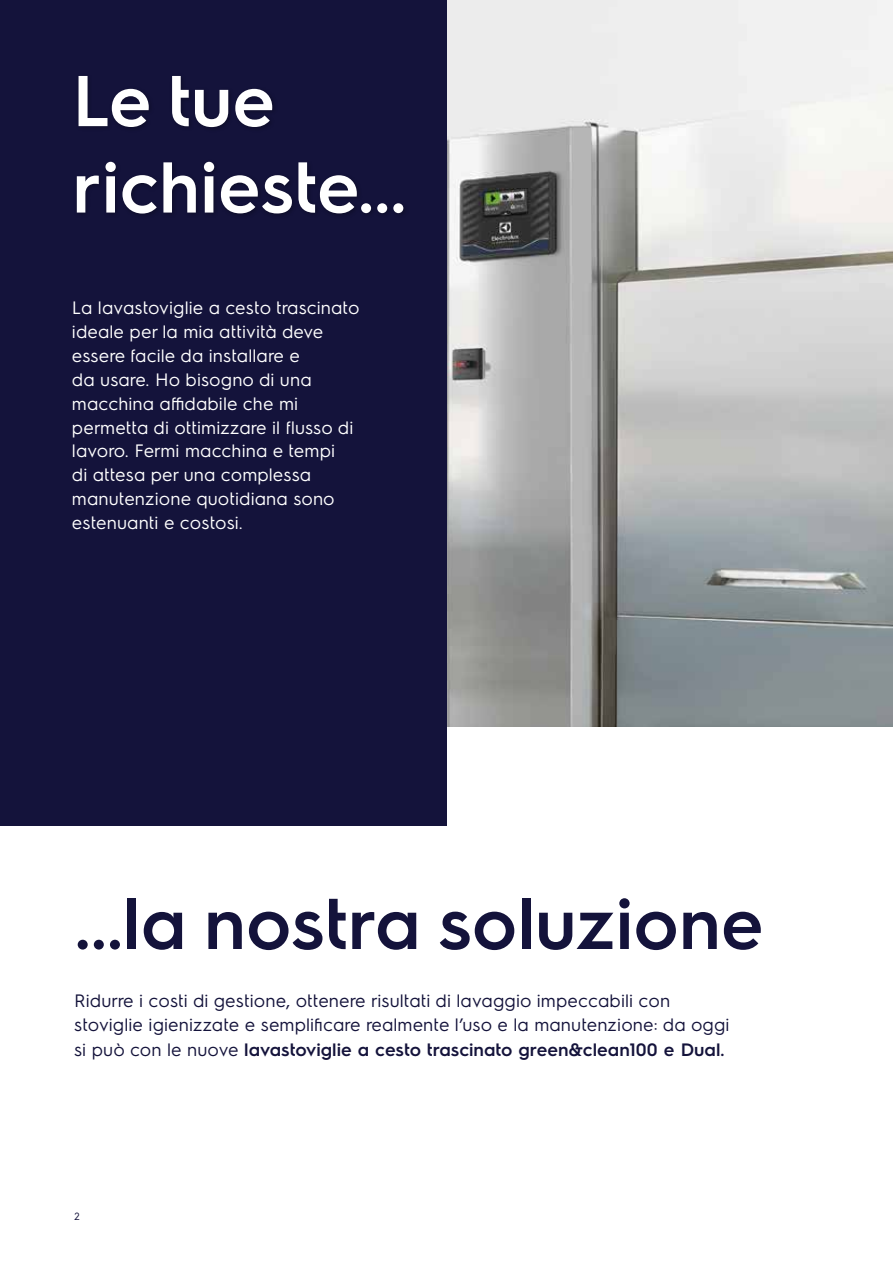
<style>
.page{position:relative;width:893px;height:1263px;background:#fff}
.page>*{position:absolute;margin:0;border:0;box-sizing:border-box;transform-origin:0 0}
.t1{font:600 72px "Electrolux Sans";color:#14133b}
.t2{font:600 72px/86.4px "Electrolux Sans";color:#fff}
.t3{font:18px/24px "Electrolux Sans";color:#fff}
.t4{font:18px/24.8px "Electrolux Sans";color:#14133b}
.t5{font:10.5px "Electrolux Sans";color:#14133b}
.s1{font-weight:600}
</style>
<div class="page">
<img style="left:446px;top:0;width:447px;height:726px">
<div style="left:0;top:0;width:446px;height:825px;background:#14133b"></div>
<div style="left:74px;top:73px;width:335px;height:147px;background:#000;opacity:.3"></div>
<h1 class="t2" style="left:72px;top:53px;width:336px">Le tue richieste...</h1>
<p class="t3" style="left:72px;top:294px;width:289px">La lavastoviglie a cesto trascinato ideale per la mia attività deve essere facile da installare e<br>da usare. Ho bisogno di una macchina affidabile che mi permetta di ottimizzare il flusso di lavoro. Fermi macchina e tempi<br>di attesa per una complessa manutenzione quotidiana sono estenuanti e costosi.</p>
<h1 class="t1" style="left:75px;top:873px;width:690px">...la nostra soluzione</h1>
<p class="t4" style="left:75px;top:987px;width:657px">Ridurre i costi di gestione, ottenere risultati di lavaggio impeccabili con stoviglie igienizzate e semplificare realmente l’uso e la manutenzione: da oggi si può con le nuove <span class="s1">lavastoviglie a cesto trascinato green&amp;clean100 e Dual.</span></p>
<p class="t5" style="left:74px;top:1209px;width:7px">2</p>
</div>
